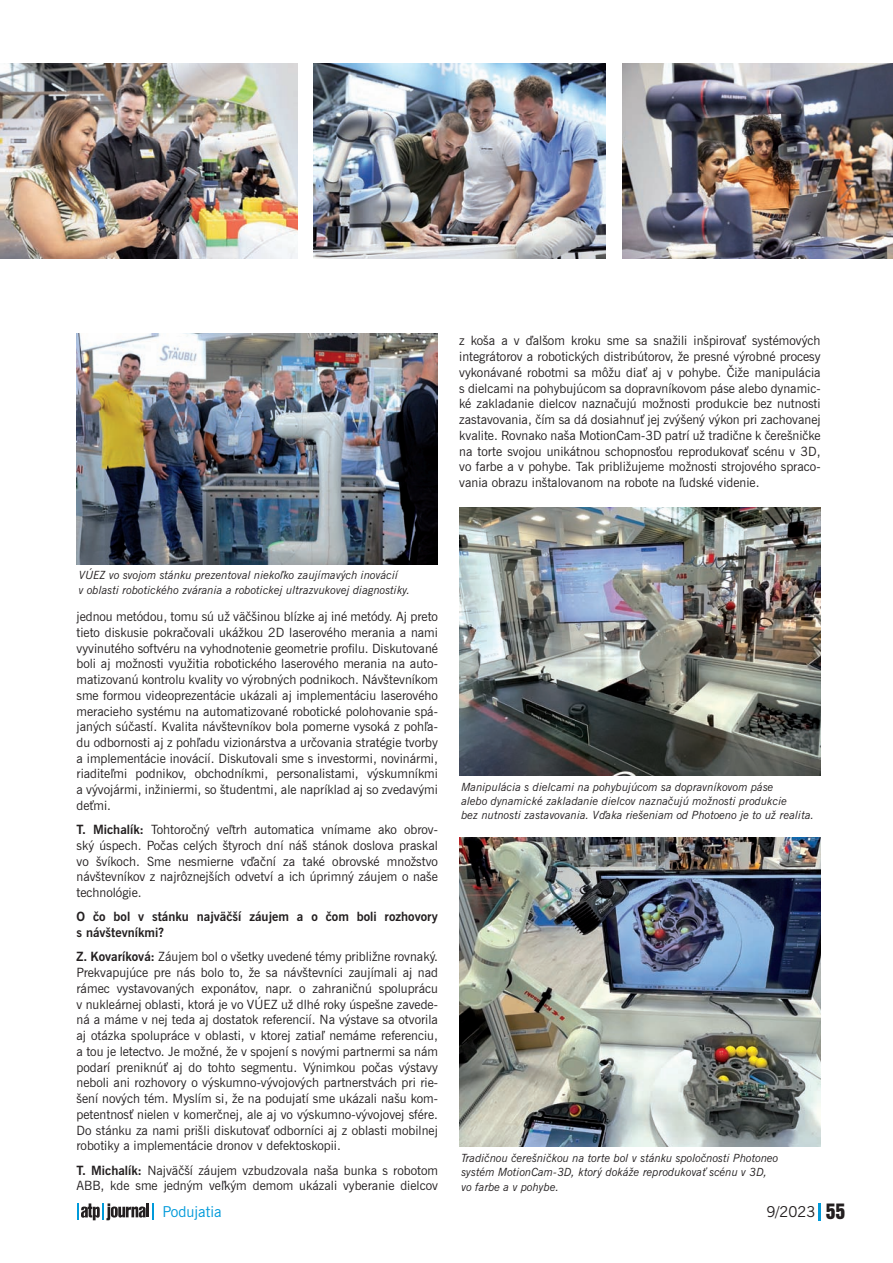
<style>
.page{position:relative;width:893px;height:1263px;background:#fff}
.page>*{position:absolute;margin:0;border:0;box-sizing:border-box;transform-origin:0 0}
.t1{font:15px "News Gothic AT";color:#009ada}
.t2{font:15px "News Gothic AT";color:#231f20}
.t3{font:12.75px/15.8px "News Gothic AT";color:#231f20;text-align:justify}
.t4{font:700 12.75px/15.8px "News Gothic AT";color:#231f20}
.t5{font:italic 11.25px/14.2px "News Gothic AT";color:#231f20}
.s1{font-weight:700}
.s2{font-family:"Swiss 921 AT Regular A";font-size:19.5px}
</style>
<div class="page">
<svg style="left:819px;top:1203px;width:2px;height:17px"></svg>
<svg style="left:152px;top:1203px;width:2px;height:17px"></svg>
<svg style="left:77px;top:1203px;width:69px;height:17px"></svg>
<hr style="left:146px;top:1203px;width:3px;height:14px;background:#231f20">
<img style="left:77px;top:333px;width:361px;height:231px">
<img style="left:459px;top:507px;width:362px;height:268px">
<img style="left:459px;top:838px;width:362px;height:309px">
<img style="left:313px;top:64px;width:292px;height:195px">
<img style="left:622px;top:64px;width:271px;height:195px">
<img style="left:0;top:64px;width:298px;height:195px">
<p class="t3" style="left:459px;top:333px;width:363px">z koša a v ďalšom kroku sme sa snažili inšpirovať systémových integrátorov a robotických distribútorov, že presné výrobné procesy vykonávané robotmi sa môžu diať aj v pohybe. Čiže manipulácia s dielcami na pohybujúcom sa dopravníkovom páse alebo dynamic&shy;ké zakladanie dielcov naznačujú možnosti produkcie bez nutnosti zastavovania, čím sa dá dosiahnuť jej zvýšený výkon pri zachovanej kvalite. Rovnako naša MotionCam-3D patrí už tradične k čerešničke na torte svojou unikátnou schopnosťou reprodukovať scénu v 3D, vo farbe a v pohybe. Tak približujeme možnosti strojového spraco&shy;vania obrazu inštalovanom na robote na ľudské videnie.</p>
<p class="t5" style="left:79px;top:568px;width:333px">VÚEZ vo svojom stánku prezentoval niekoľko zaujímavých inovácií<br>v oblasti robotického zvárania a robotickej ultrazvukovej diagnostiky.</p>
<p class="t3" style="left:77px;top:608px;width:363px">jednou metódou, tomu sú už väčšinou blízke aj iné metódy. Aj preto tieto diskusie pokračovali ukážkou 2D laserového merania a nami vyvinutého softvéru na vyhodnotenie geometrie profilu. Diskutované boli aj možnosti využitia robotického laserového merania na auto&shy;matizovanú kontrolu kvality vo výrobných podnikoch. Návštevníkom sme formou videoprezentácie ukázali aj implementáciu laserového meracieho systému na automatizované robotické polohovanie spá&shy;janých súčastí. Kvalita návštevníkov bola pomerne vysoká z pohľa&shy;du odbornosti aj z pohľadu vizionárstva a určovania stratégie tvorby a implementácie inovácií. Diskutovali sme s investormi, novinármi, riaditeľmi podnikov, obchodníkmi, personalistami, výskumníkmi a vývojármi, inžiniermi, so študentmi, ale napríklad aj so zvedavými deťmi.</p>
<p class="t3" style="left:77px;top:822px;width:363px"><span class="s1">t. michalík:</span> Tohtoročný veľtrh automatica vnímame ako obrov&shy;ský úspech. Počas celých štyroch dní náš stánok doslova praskal vo švíkoch. Sme nesmierne vďační za také obrovské množstvo návštevníkov z najrôznejších odvetví a ich úprimný záujem o naše technológie.</p>
<p class="t4" style="left:77px;top:909px;width:363px">o čo bol v stánku najväčší záujem a o čom boli rozhovory s návštevníkmi?</p>
<p class="t3" style="left:77px;top:949px;width:363px"><span class="s1">z. kovaríková:</span> Záujem bol o všetky uvedené témy približne rovnaký.<br>Prekvapujúce pre nás bolo to, že sa návštevníci zaujímali aj nad rámec vystavovaných exponátov, napr. o zahraničnú spoluprácu v nukleárnej oblasti, ktorá je vo VÚEZ už dlhé roky úspešne zavede&shy;ná a máme v nej teda aj dostatok referencií. Na výstave sa otvorila aj otázka spolupráce v oblasti, v ktorej zatiaľ nemáme referenciu, a tou je letectvo. Je možné, že v spojení s novými partnermi sa nám podarí preniknúť aj do tohto segmentu. Výnimkou počas výstavy neboli ani rozhovory o výskumno-vývojových partnerstvách pri rie&shy;šení nových tém. Myslím si, že na podujatí sme ukázali našu kom&shy;petentnosť nielen v komerčnej, ale aj vo výskumno-vývojovej sfére.<br>Do stánku za nami prišli diskutovať odborníci aj z oblasti mobilnej robotiky a implementácie dronov v defektoskopii.</p>
<p class="t3" style="left:77px;top:1162px;width:363px"><span class="s1">t. michalík:</span> Najväčší záujem vzbudzovala naša bunka s robotom<br>ABB, kde sme jedným veľkým demom ukázali vyberanie dielcov</p>
<p class="t5" style="left:461px;top:780px;width:354px">Manipulácia s dielcami na pohybujúcom sa dopravníkovom páse<br>alebo dynamické zakladanie dielcov naznačujú možnosti produkcie<br>bez nutnosti zastavovania. Vďaka riešeniam od Photoeno je to už realita.</p>
<p class="t5" style="left:461px;top:1151px;width:319px">Tradičnou čerešničkou na torte bol v stánku spoločnosti Photoneo systém MotionCam-3D, ktorý dokáže reprodukovať scénu v 3D, vo farbe a v pohybe.</p>
<p class="t1" style="left:162px;top:1202px;width:61px">Podujatia</p>
<p class="t2" style="left:766px;top:1202px;width:80px">9/2023 <span class="s2">55</span></p>
</div>
